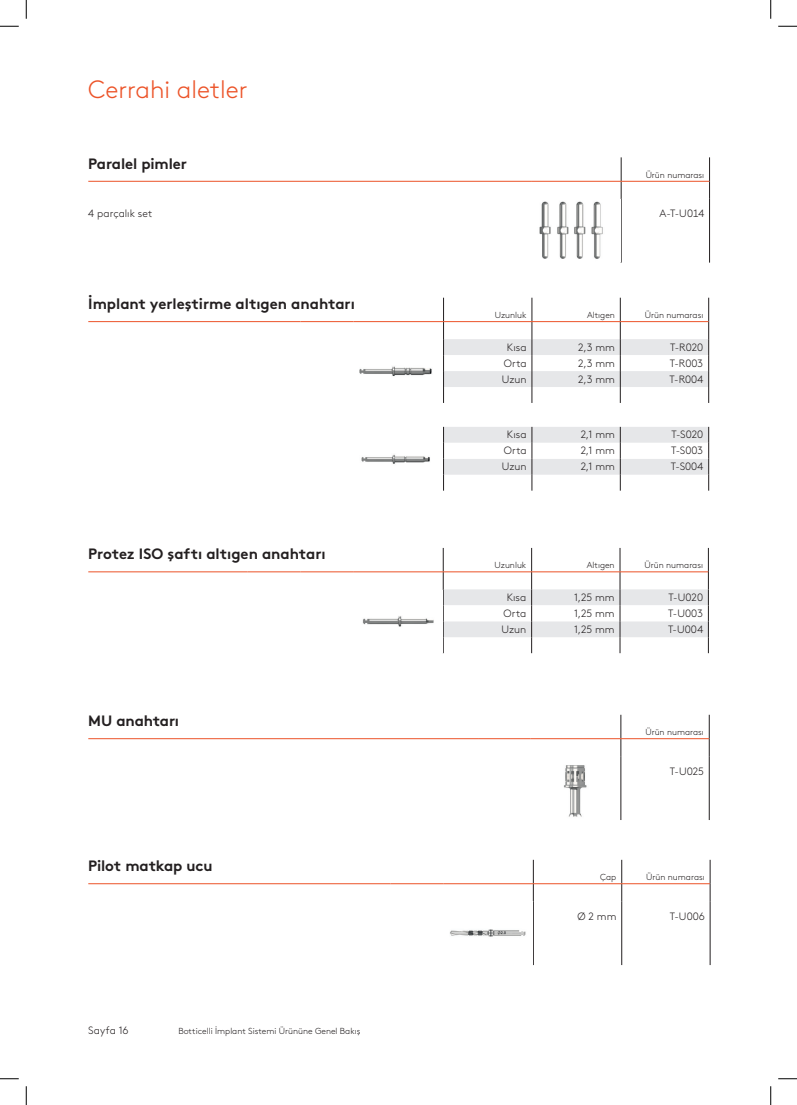
<style>
.page{position:relative;width:797px;height:1105px;background:#fff}
.page>*{position:absolute;margin:0;border:0;box-sizing:border-box;transform-origin:0 0}
.t1{font:300 25px "Brown Pro";color:#ec5328}
.t2{font:700 15px "Brown Pro";color:#231f20}
.t3{font:300 10.62px "Brown Pro";color:#231f20}
.t4{font:300 8.75px "Brown Pro";color:#231f20}
</style>
<div class="page">
<svg style="left:621px;top:157px;width:1px;height:42px"></svg>
<svg style="left:709px;top:157px;width:1px;height:42px"></svg>
<hr style="left:621px;top:199px;width:1px;height:64px;background:#231f20">
<hr style="left:709px;top:199px;width:1px;height:64px;background:#231f20">
<hr style="left:88px;top:181px;width:443px;height:1px;background:#ec5328">
<hr style="left:531px;top:181px;width:90px;height:1px;background:#ec5328">
<hr style="left:621px;top:181px;width:88px;height:1px;background:#ec5328">
<img style="left:539px;top:201px;width:64px;height:58px">
<svg style="left:533px;top:860px;width:1px;height:41px"></svg>
<svg style="left:621px;top:860px;width:1px;height:41px"></svg>
<svg style="left:710px;top:860px;width:1px;height:41px"></svg>
<hr style="left:533px;top:901px;width:1px;height:64px;background:#231f20">
<hr style="left:621px;top:901px;width:1px;height:64px;background:#231f20">
<hr style="left:710px;top:901px;width:1px;height:64px;background:#231f20">
<hr style="left:88px;top:883px;width:302px;height:1px;background:#ec5328">
<hr style="left:390px;top:883px;width:53px;height:1px;background:#ec5328">
<hr style="left:443px;top:883px;width:90px;height:1px;background:#ec5328">
<hr style="left:533px;top:883px;width:88px;height:1px;background:#ec5328">
<hr style="left:621px;top:883px;width:89px;height:1px;background:#ec5328">
<img style="left:450px;top:929px;width:76px;height:8px">
<svg style="left:620px;top:715px;width:1px;height:41px"></svg>
<svg style="left:709px;top:715px;width:1px;height:41px"></svg>
<hr style="left:620px;top:756px;width:1px;height:64px;background:#231f20">
<hr style="left:709px;top:756px;width:1px;height:64px;background:#231f20">
<hr style="left:88px;top:738px;width:390px;height:1px;background:#ec5328">
<hr style="left:478px;top:738px;width:53px;height:1px;background:#ec5328">
<hr style="left:531px;top:738px;width:90px;height:1px;background:#ec5328">
<hr style="left:621px;top:738px;width:88px;height:1px;background:#ec5328">
<img style="left:564px;top:765px;width:23px;height:52px">
<svg style="left:443px;top:298px;width:266px;height:193px"></svg>
<hr style="left:88px;top:321px;width:212px;height:1px;background:#ec5328">
<hr style="left:300px;top:321px;width:53px;height:1px;background:#ec5328">
<hr style="left:353px;top:321px;width:90px;height:1px;background:#ec5328">
<hr style="left:443px;top:321px;width:89px;height:1px;background:#ec5328">
<hr style="left:532px;top:321px;width:88px;height:1px;background:#ec5328">
<hr style="left:620px;top:321px;width:88px;height:1px;background:#ec5328">
<img style="left:359px;top:366px;width:73px;height:10px">
<img style="left:361px;top:454px;width:69px;height:10px">
<svg style="left:443px;top:548px;width:266px;height:105px"></svg>
<hr style="left:88px;top:572px;width:159px;height:1px;background:#ec5328">
<hr style="left:247px;top:572px;width:53px;height:1px;background:#ec5328">
<hr style="left:300px;top:572px;width:53px;height:1px;background:#ec5328">
<hr style="left:353px;top:572px;width:90px;height:1px;background:#ec5328">
<hr style="left:443px;top:572px;width:88px;height:1px;background:#ec5328">
<hr style="left:531px;top:572px;width:89px;height:1px;background:#ec5328">
<hr style="left:620px;top:572px;width:88px;height:1px;background:#ec5328">
<img style="left:362px;top:616px;width:72px;height:11px">
<svg style="left:0;top:25px;width:19px;height:2px"></svg>
<svg style="left:778px;top:25px;width:19px;height:2px"></svg>
<svg style="left:0;top:1078px;width:19px;height:1px"></svg>
<svg style="left:778px;top:1078px;width:19px;height:1px"></svg>
<svg style="left:25px;top:0;width:2px;height:19px"></svg>
<svg style="left:25px;top:1086px;width:2px;height:19px"></svg>
<svg style="left:770px;top:0;width:1px;height:19px"></svg>
<svg style="left:770px;top:1086px;width:1px;height:19px"></svg>
<h1 class="t1" style="left:88px;top:71px;width:161px">Cerrahi aletler</h1>
<h2 class="t2" style="left:88px;top:151px;width:100px">Paralel pimler</h2>
<p class="t4" style="left:645px;top:168px;width:60px">Ürün numarası</p>
<p class="t3" style="left:88px;top:206px;width:65px">4 parçalık set</p>
<p class="t3" style="left:659px;top:206px;width:46px">A-T-U014</p>
<h2 class="t2" style="left:88px;top:292px;width:268px">İmplant yerleştirme altıgen anahtarı</h2>
<h2 class="t2" style="left:88px;top:542px;width:239px">Protez ISO şaftı altıgen anahtarı</h2>
<h2 class="t2" style="left:88px;top:709px;width:92px">MU anahtarı</h2>
<h2 class="t2" style="left:88px;top:854px;width:126px">Pilot matkap ucu</h2>
<p class="t3" style="left:88px;top:1022px;width:42px">Sayfa 16</p>
<p class="t4" style="left:178px;top:1024px;width:183px">Botticelli İmplant Sistemi Ürününe Genel Bakış</p>
<p class="t4" style="left:495px;top:309px;width:33px">Uzunluk</p>
<p class="t4" style="left:587px;top:309px;width:29px">Altıgen</p>
<p class="t4" style="left:644px;top:309px;width:60px">Ürün numarası</p>
<p class="t3" style="left:507px;top:339px;width:21px">Kısa</p>
<p class="t3" style="left:578px;top:339px;width:38px">2,3 mm</p>
<p class="t3" style="left:670px;top:339px;width:35px">T-R020</p>
<p class="t3" style="left:504px;top:355px;width:24px">Orta</p>
<p class="t3" style="left:578px;top:355px;width:38px">2,3 mm</p>
<p class="t3" style="left:670px;top:355px;width:35px">T-R003</p>
<p class="t3" style="left:502px;top:371px;width:26px">Uzun</p>
<p class="t3" style="left:578px;top:371px;width:38px">2,3 mm</p>
<p class="t3" style="left:669px;top:371px;width:35px">T-R004</p>
<p class="t3" style="left:507px;top:427px;width:21px">Kısa</p>
<p class="t3" style="left:580px;top:427px;width:36px">2,1 mm</p>
<p class="t3" style="left:671px;top:427px;width:33px">T-S020</p>
<p class="t3" style="left:504px;top:443px;width:24px">Orta</p>
<p class="t3" style="left:580px;top:443px;width:36px">2,1 mm</p>
<p class="t3" style="left:671px;top:443px;width:34px">T-S003</p>
<p class="t3" style="left:502px;top:459px;width:26px">Uzun</p>
<p class="t3" style="left:580px;top:459px;width:36px">2,1 mm</p>
<p class="t3" style="left:671px;top:459px;width:34px">T-S004</p>
<p class="t4" style="left:494px;top:559px;width:33px">Uzunluk</p>
<p class="t4" style="left:587px;top:559px;width:29px">Altıgen</p>
<p class="t4" style="left:644px;top:559px;width:60px">Ürün numarası</p>
<p class="t3" style="left:506px;top:589px;width:21px">Kısa</p>
<p class="t3" style="left:574px;top:589px;width:42px">1,25 mm</p>
<p class="t3" style="left:668px;top:589px;width:36px">T-U020</p>
<p class="t3" style="left:503px;top:605px;width:24px">Orta</p>
<p class="t3" style="left:574px;top:605px;width:42px">1,25 mm</p>
<p class="t3" style="left:668px;top:605px;width:36px">T-U003</p>
<p class="t3" style="left:501px;top:621px;width:26px">Uzun</p>
<p class="t3" style="left:574px;top:621px;width:42px">1,25 mm</p>
<p class="t3" style="left:668px;top:621px;width:37px">T-U004</p>
<p class="t4" style="left:645px;top:726px;width:60px">Ürün numarası</p>
<p class="t3" style="left:670px;top:763px;width:36px">T-U025</p>
<p class="t4" style="left:600px;top:871px;width:18px">Çap</p>
<p class="t4" style="left:646px;top:871px;width:60px">Ürün numarası</p>
<p class="t3" style="left:577px;top:908px;width:40px">Ø 2 mm</p>
<p class="t3" style="left:669px;top:908px;width:36px">T-U006</p>
</div>
